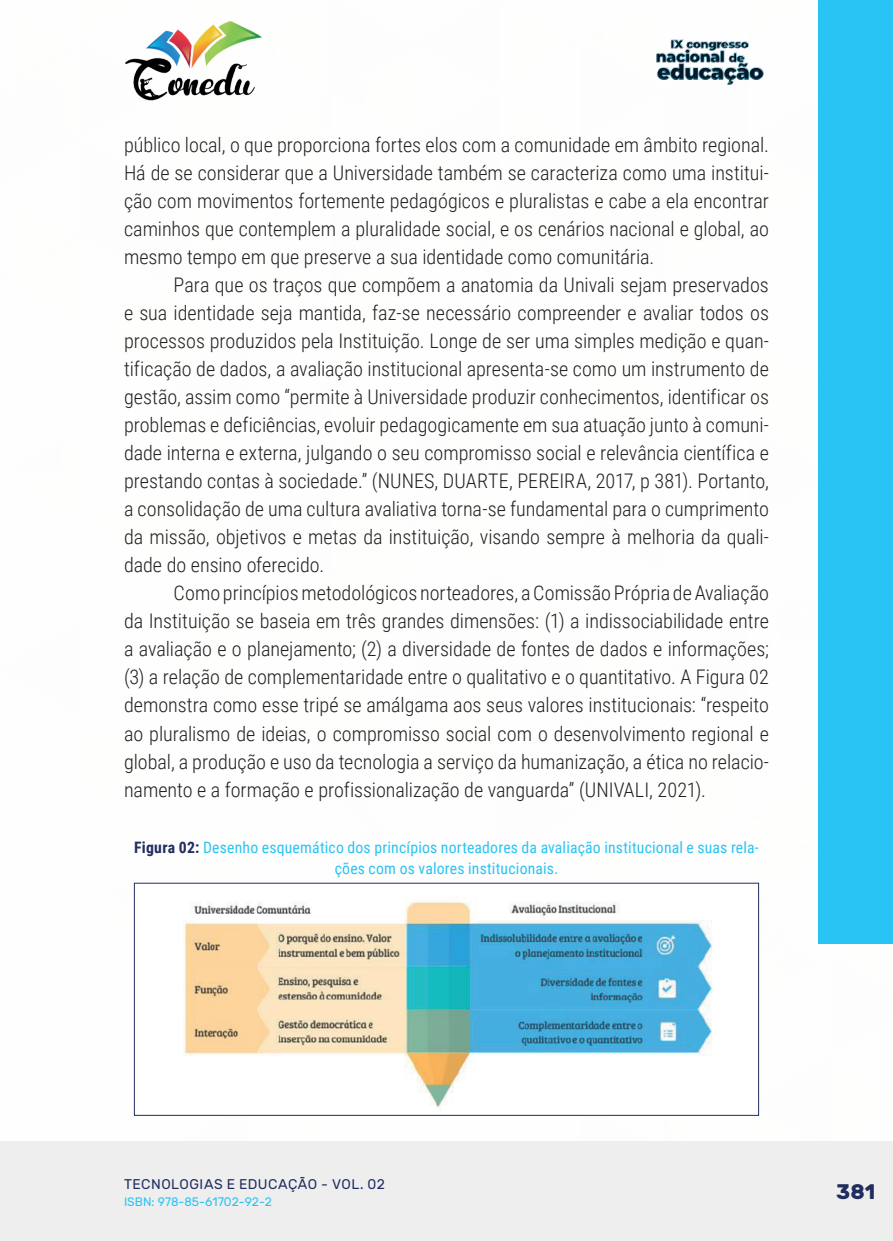
<style>
.page{position:relative;width:893px;height:1241px;background:#fff}
.page>*{position:absolute;margin:0;border:0;box-sizing:border-box;transform-origin:0 0}
.t1{font:700 21px "Rubik";color:#202d5e}
._9_CORPO{font:300 20.12px/28px "Roboto Condensed";color:#231f20;text-align:justify}
._14_LEGENDAS{font:15.75px/21px "Roboto Condensed";letter-spacing:.01em;color:#29c4f3;text-align:center}
.t2{font:14px "Rubik";letter-spacing:.035em;color:#202d5e}
.t3{font:12.25px "Rubik";color:#29c4f3}
.s1{font-weight:700;color:#202d5e}
</style>
<div class="page">
<div style="left:0;top:1141px;width:893px;height:99px;background:#eeeeef"></div>
<div style="left:819px;top:0;width:74px;height:943px;background:#29c4f3"></div>
<img style="left:125px;top:20px;width:137px;height:81px">
<img style="left:656px;top:39px;width:108px;height:46px">
<img style="left:183px;top:901px;width:529px;height:207px">
<p class="_9_CORPO" style="left:124px;top:130px;width:646px">público local, o que proporciona fortes elos com a comunidade em âmbito regional.<br>Há de se considerar que a Universidade também se caracteriza como uma institui&shy;ção com movimentos fortemente pedagógicos e pluralistas e cabe a ela encontrar caminhos que contemplem a pluralidade social, e os cenários nacional e global, ao mesmo tempo em que preserve a sua identidade como comunitária.</p>
<p class="_9_CORPO" style="left:124px;top:270px;width:646px;text-indent:50px">Para que os traços que compõem a anatomia da Univali sejam preservados e sua identidade seja mantida, faz-se necessário compreender e avaliar todos os processos produzidos pela Instituição. Longe de ser uma simples medição e quan&shy;tificação de dados, a avaliação institucional apresenta-se como um instrumento de gestão, assim como “permite à Universidade produzir conhecimentos, identificar os problemas e deficiências, evoluir pedagogicamente em sua atuação junto à comuni&shy;dade interna e externa, julgando o seu compromisso social e relevância científica e prestando contas à sociedade.” (NUNES, DUARTE, PEREIRA, 2017, p 381). Portanto, a consolidação de uma cultura avaliativa torna-se fundamental para o cumprimento da missão, objetivos e metas da instituição, visando sempre à melhoria da quali&shy;dade do ensino oferecido.</p>
<p class="_9_CORPO" style="left:124px;top:578px;width:646px;text-indent:50px">Como princípios metodológicos norteadores, a Comissão Própria de Avaliação da Instituição se baseia em três grandes dimensões: (1) a indissociabilidade entre a avaliação e o planejamento; (2) a diversidade de fontes de dados e informações; (3) a relação de complementaridade entre o qualitativo e o quantitativo. A Figura 02 demonstra como esse tripé se amálgama aos seus valores institucionais: “respeito ao pluralismo de ideias, o compromisso social com o desenvolvimento regional e global, a produção e uso da tecnologia a serviço da humanização, a ética no relacio&shy;namento e a formação e profissionalização de vanguarda” (UNIVALI, 2021).</p>
<p class="_14_LEGENDAS" style="left:134px;top:835px;width:626px"><span class="s1">Figura 02:</span> Desenho esquemático dos princípios norteadores da avaliação institucional e suas rela&shy;ções com os valores institucionais.</p>
<p class="t2" style="left:124px;top:1175px;width:263px">TECNOLOGIAS E EDUCAÇÃO - VOL. 02</p>
<p class="t3" style="left:124px;top:1194px;width:150px">ISBN: 978-85-61702-92-2</p>
<p class="t1" style="left:836px;top:1179px;width:41px">381</p>
</div>
